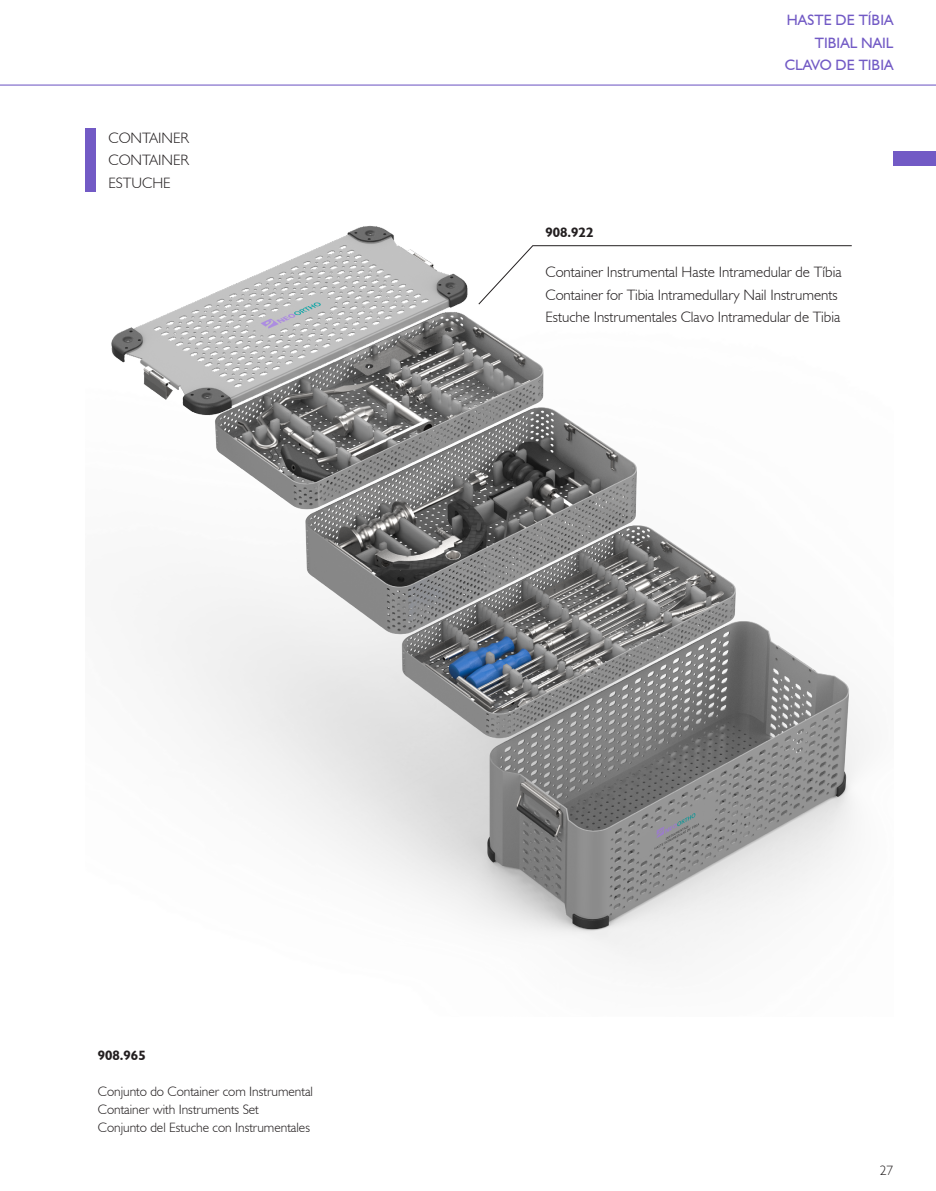
<style>
.page{position:relative;width:936px;height:1191px;background:#fff}
.page>*{position:absolute;margin:0;border:0;box-sizing:border-box;transform-origin:0 0}
.titulo-produto{font:300 15px "Humanist 521 BT";color:#231f20}
.t1{font:15px/22.5px "Humanist 521 BT";color:#725ac5;text-align:right}
.desc-instrumental{font:300 13.5px "Humanist 521 BT";color:#231f20}
.desc-instrumental-2{font:700 13.5px "Humanist 521 BT";color:#231f20}
</style>
<div class="page">
<hr style="left:0;top:85px;width:935px;height:1px;background:#725ac5">
<div style="left:85px;top:128px;width:11px;height:63px;background:#725ac5"></div>
<div style="left:893px;top:151px;width:42px;height:15px;background:#725ac5"></div>
<img style="left:111px;top:225px;width:754px;height:737px">
<svg style="left:478px;top:245px;width:374px;height:60px"></svg>
<p class="titulo-produto" style="left:108px;top:128px;width:82px">CONTAINER</p>
<p class="titulo-produto" style="left:108px;top:151px;width:82px">CONTAINER</p>
<p class="titulo-produto" style="left:108px;top:173px;width:64px">ESTUCHE</p>
<p class="t1" style="left:784px;top:9px;width:110px">HASTE DE TÍBIA<br>TIBIAL NAIL<br>CLAVO DE TIBIA</p>
<p class="desc-instrumental-2" style="left:545px;top:224px;width:49px">908.922</p>
<p class="titulo-produto" style="left:545px;top:263px;width:297px">Container Instrumental Haste Intramedular de Tíbia</p>
<p class="titulo-produto" style="left:545px;top:285px;width:293px">Container for Tibia Intramedullary Nail Instruments</p>
<p class="titulo-produto" style="left:545px;top:308px;width:296px">Estuche Instrumentales Clavo Intramedular de Tibia</p>
<p class="desc-instrumental-2" style="left:98px;top:1047px;width:49px">908.965</p>
<p class="desc-instrumental" style="left:98px;top:1083px;width:217px">Conjunto do Container com Instrumental</p>
<p class="desc-instrumental" style="left:98px;top:1101px;width:162px">Container with Instruments Set</p>
<p class="desc-instrumental" style="left:98px;top:1119px;width:214px">Conjunto del Estuche con Instrumentales</p>
<p class="desc-instrumental" style="left:879px;top:1162px;width:15px">27</p>
</div>
